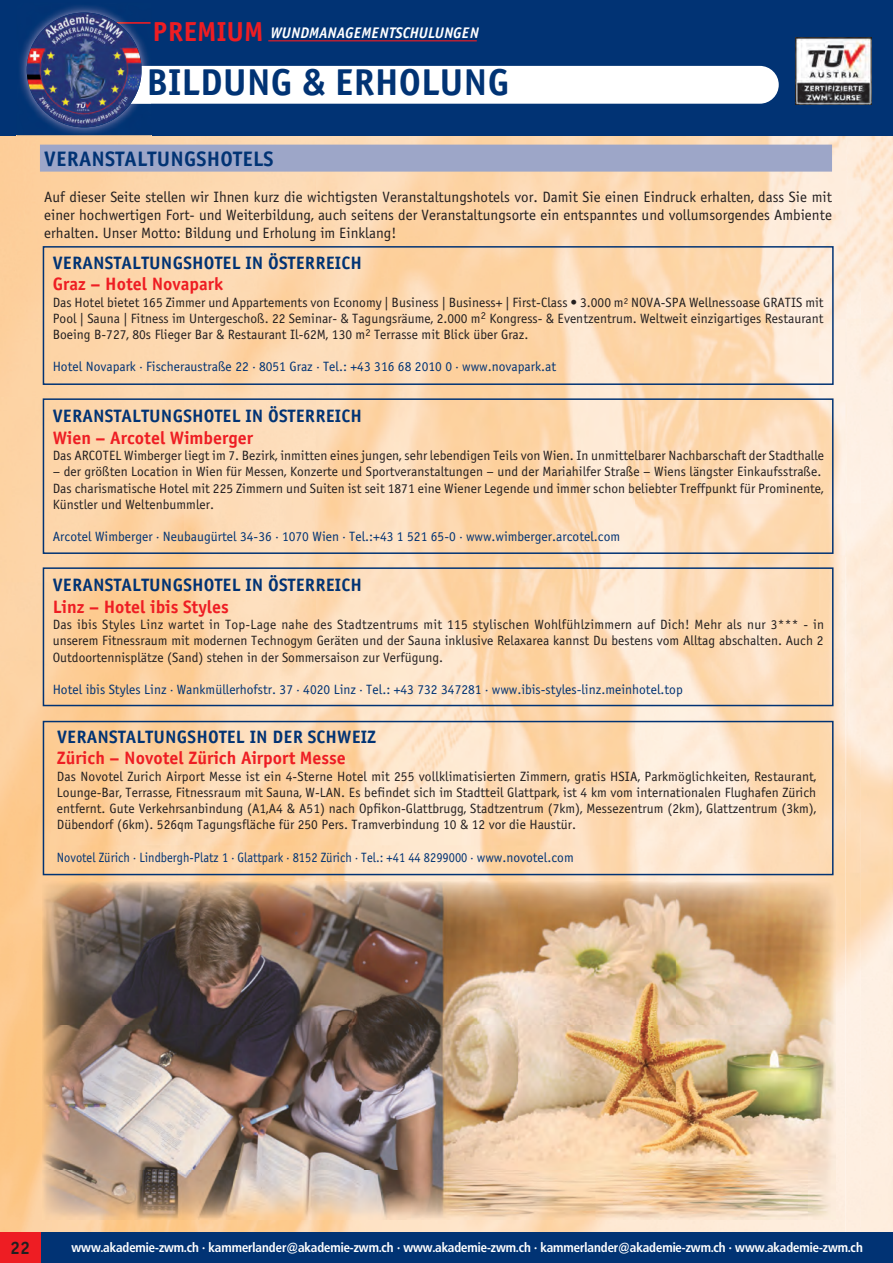
<style>
.page{position:relative;width:893px;height:1263px;background:#fff}
.page>*{position:absolute;margin:0;border:0;box-sizing:border-box;transform-origin:0 0}
.t1{font:37.5px "Officina Sans Bold ITC";color:#013374}
.t2{font:21px "Officina Sans Bold ITC";letter-spacing:.01em;color:#013374}
.t3{font:18px "Officina Sans Bold ITC";letter-spacing:.01em;color:#013374}
.t4{font:18px "Officina Sans Bold ITC";color:#ee1d23}
.t5{font:18px "Officina Sans Bold ITC";color:#231f20}
.t6{font:italic 15.45px "Officina Sans Bold ITC";color:#fff;scale:.96 1}
.t7{font:15px/18px "Officina Sans Book ITC";color:#231f20;text-align:justify}
.t8{font:13.5px/16.2px "Officina Sans Book ITC";color:#231f20;text-align:justify}
.t9{font:13.5px "Officina Sans Book ITC";color:#013374}
.t10{font:13.5px "Officina Sans Book ITC";color:#013374;scale:.92 1}
.t11{font:700 13.05px "Frutiger Condensed BQ";color:#fff}
.s1{font-style:normal;font-size:27.6px;color:#ee1d23}
</style>
<div class="page">
<img style="left:861px;top:135px;width:32px;height:1097px">
<img style="left:847px;top:135px;width:14px;height:1097px">
<img style="left:0;top:135px;width:634px;height:526px">
<img style="left:634px;top:135px;width:160px;height:746px">
<img style="left:317px;top:661px;width:318px;height:220px">
<img style="left:794px;top:135px;width:53px;height:1097px">
<div style="left:0;top:1232px;width:893px;height:31px;background:#013374"></div>
<div style="left:0;top:1232px;width:40px;height:31px;background:#ee1d23"></div>
<div style="left:0;top:0;width:893px;height:135px;background:#013374"></div>
<div style="left:92px;top:66px;width:687px;height:38px;background:#fff;border-radius:19px"></div>
<img style="left:795px;top:37px;width:76px;height:67px">
<hr style="left:268px;top:40px;width:209px;height:1px;background:#ee1d23">
<img style="left:17px;top:6px;width:134px;height:131px">
<img style="left:131px;top:66px;width:20px;height:38px">
<img style="left:116px;top:22px;width:34px;height:1px">
<img style="left:27px;top:13px;width:115px;height:114px;border-radius:50%">
<div style="left:40px;top:145px;width:792px;height:27px;background:#9da6c8"></div>
<div style="left:43px;top:246px;width:791px;height:139px;border:2px solid #013374"></div>
<div style="left:43px;top:398px;width:790px;height:156px;border:2px solid #013374"></div>
<div style="left:43px;top:567px;width:790px;height:139px;border:2px solid #013374"></div>
<img style="left:42px;top:881px;width:794px;height:338px">
<div style="left:43px;top:721px;width:790px;height:154px;border:2px solid #013374"></div>
<p class="t6" style="left:152px;top:24px;width:342px"><span class="s1">PREMIUM</span> WUNDMANAGEMENTSCHULUNGEN</p>
<h1 class="t1" style="left:146px;top:59px;width:365px">BILDUNG &amp; ERHOLUNG</h1>
<h2 class="t2" style="left:44px;top:146px;width:231px">VERANSTALTUNGSHOTELS</h2>
<p class="t7" style="left:44px;top:188px;width:789px">Auf dieser Seite stellen wir Ihnen kurz die wichtigsten Veranstaltungshotels vor. Damit Sie einen Eindruck erhalten, dass Sie mit einer hochwertigen Fort- und Weiterbildung, auch seitens der Veranstaltungsorte ein entspanntes und vollumsorgendes Ambiente erhalten. Unser Motto: Bildung und Erholung im Einklang!</p>
<h3 class="t3" style="left:53px;top:251px;width:311px">VERANSTALTUNGSHOTEL IN ÖSTERREICH</h3>
<h3 class="t4" style="left:53px;top:273px;width:172px">Graz – Hotel Novapark</h3>
<p class="t8" style="left:53px;top:294px;width:772px">Das Hotel bietet 165 Zimmer und Appartements von Economy | Business | Business+ | First-Class • 3.000 m<sup>2</sup> NOVA-SPA Wellnessoase GRATIS mit Pool | Sauna | Fitness im Untergeschoß. 22 Seminar- &amp; Tagungsräume, 2.000 m<sup>2</sup> Kongress- &amp; Eventzentrum. Weltweit einzigartiges Restaurant Boeing B-727, 80s Flieger Bar &amp; Restaurant Il-62M, 130 m<sup>2</sup> Terrasse mit Blick über Graz.</p>
<p class="t9" style="left:53px;top:359px;width:505px">Hotel Novapark · Fischeraustraße 22 · 8051 Graz · Tel.: +43 316 68 2010 0 · www.novapark.at</p>
<h3 class="t3" style="left:53px;top:405px;width:311px">VERANSTALTUNGSHOTEL IN ÖSTERREICH</h3>
<h3 class="t4" style="left:53px;top:427px;width:202px">Wien – Arcotel Wimberger</h3>
<p class="t8" style="left:53px;top:448px;width:773px">Das ARCOTEL Wimberger liegt im 7. Bezirk, inmitten eines jungen, sehr lebendigen Teils von Wien. In unmittelbarer Nachbarschaft der Stadthalle</p>
<p class="t8" style="left:53px;top:464px;width:772px;text-align:left">– der größten Location in Wien für Messen, Konzerte und Sportveranstaltungen – und der Mariahilfer Straße – Wiens längster Einkaufsstraße.<br>Das charismatische Hotel mit 225 Zimmern und Suiten ist seit 1871 eine Wiener Legende und immer schon beliebter Treffpunkt für Prominente,<br>Künstler und Weltenbummler.</p>
<p class="t9" style="left:53px;top:529px;width:569px">Arcotel Wimberger · Neubaugürtel 34-36 · 1070 Wien · Tel.:+43 1 521 65-0 · www.wimberger.arcotel.com</p>
<h3 class="t3" style="left:53px;top:574px;width:311px">VERANSTALTUNGSHOTEL IN ÖSTERREICH</h3>
<h3 class="t4" style="left:53px;top:596px;width:178px">Linz – Hotel ibis Styles</h3>
<p class="t8" style="left:53px;top:616px;width:773px">Das ibis Styles Linz wartet in Top-Lage nahe des Stadtzentrums mit 115 stylischen Wohlfühlzimmern auf Dich! Mehr als nur 3*** - in unserem Fitnessraum mit modernen Technogym Geräten und der Sauna inklusive Relaxarea kannst Du bestens vom Alltag abschalten. Auch 2<br>Outdoortennisplätze (Sand) stehen in der Sommersaison zur Verfügung.</p>
<p class="t9" style="left:53px;top:682px;width:632px">Hotel ibis Styles Linz · Wankmüllerhofstr. 37 · 4020 Linz · Tel.: +43 732 347281 · www.ibis-styles-linz.meinhotel.top</p>
<h3 class="t3" style="left:57px;top:725px;width:321px">VERANSTALTUNGSHOTEL IN DER SCHWEIZ</h3>
<h3 class="t4" style="left:57px;top:747px;width:290px">Zürich – Novotel Zürich Airport Messe</h3>
<p class="t8" style="left:57px;top:768px;width:761px">Das Novotel Zurich Airport Messe ist ein 4-Sterne Hotel mit 255 vollklimatisierten Zimmern, gratis HSIA, Parkmöglichkeiten, Restaurant, Lounge-Bar, Terrasse, Fitnessraum mit Sauna, W-LAN. Es befindet sich im Stadtteil Glattpark, ist 4 km vom internationalen Flughafen Zürich entfernt. Gute Verkehrsanbindung (A1,A4 &amp; A51) nach Opfikon-Glattbrugg, Stadtzentrum (7km), Messezentrum (2km), Glattzentrum (3km), Dübendorf (6km). 526qm Tagungsfläche für 250 Pers. Tramverbindung 10 &amp; 12 vor die Haustür.</p>
<p class="t10" style="left:57px;top:849px;width:563px">Novotel Zürich · Lindbergh-Platz 1 · Glattpark · 8152 Zürich · Tel.: +41 44 8299000 · www.novotel.com</p>
<h3 class="t5" style="left:10px;top:1237px;width:22px">22</h3>
<p class="t11" style="left:71px;top:1239px;width:793px">www.akademie-zwm.ch · kammerlander@akademie-zwm.ch · www.akademie-zwm.ch · kammerlander@akademie-zwm.ch · www.akademie-zwm.ch</p>
</div>
